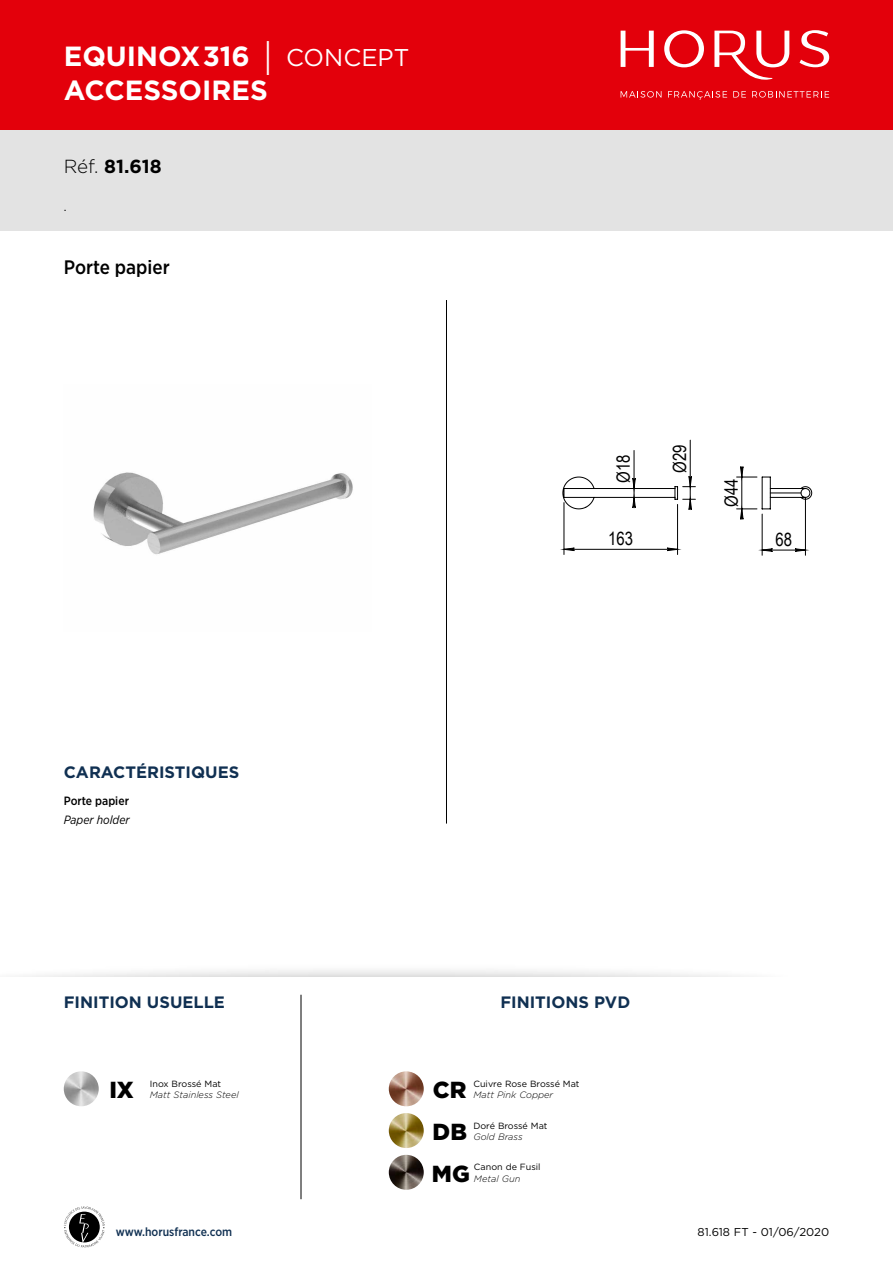
<style>
.page{position:relative;width:893px;height:1263px;background:#fff}
.page>*{position:absolute;margin:0;border:0;box-sizing:border-box;transform-origin:0 0}
.t1{font:700 27.75px/33.3px "Gotham";color:#fff}
.t2{font:900 23.25px "Gotham";color:#000}
.t3{font:500 19.5px "Gotham Narrow";color:#000}
.t4{font:700 18.9px "Gotham";color:#000}
.t5{font:18.3px "Arial Narrow";color:#000}
.t6{font:700 16.5px "Gotham";color:#103052}
.t7{font:500 12px "Gotham Narrow";color:#103052}
.t8{font:500 12px "Gotham Narrow";color:#000}
.t9{font:italic 12px "Gotham Narrow";color:#000}
.t10{font:11.4px "Gotham";color:#000}
.t11{font:italic 300 9.3px "Gotham";color:#000}
.t12{font:9px "Gotham";color:#000}
.s1{font-weight:400;font-size:48.45px}
.s2{font-weight:400;font-size:24.3px}
.s3{font-weight:300}
</style>
<div class="page">
<img style="left:93px;top:472px;width:260px;height:83px">
<hr style="left:690px;top:440px;width:1px;height:47px;background:#000">
<hr style="left:634px;top:450px;width:1px;height:38px;background:#000">
<hr style="left:762px;top:514px;width:1px;height:41px;background:#000">
<hr style="left:805px;top:498px;width:1px;height:57px;background:#000">
<hr style="left:563px;top:503px;width:1px;height:51px;background:#000">
<hr style="left:677px;top:504px;width:1px;height:50px;background:#000">
<svg style="left:758px;top:547px;width:51px;height:6px"></svg>
<svg style="left:560px;top:546px;width:122px;height:7px"></svg>
<svg style="left:562px;top:467px;width:133px;height:52px"></svg>
<svg style="left:737px;top:466px;width:76px;height:63px"></svg>
<svg style="left:64px;top:1206px;width:41px;height:41px"></svg>
<hr style="left:446px;top:300px;width:1px;height:523px;background:#000">
<div style="left:0;top:130px;width:893px;height:101px;background:#e3e3e3"></div>
<div style="left:0;top:0;width:893px;height:130px;background:#e3000b"></div>
<svg style="left:621px;top:31px;width:33px;height:36px"></svg>
<svg style="left:664px;top:30px;width:40px;height:37px"></svg>
<svg style="left:799px;top:30px;width:30px;height:37px"></svg>
<svg style="left:714px;top:31px;width:75px;height:49px"></svg>
<svg style="left:621px;top:91px;width:40px;height:7px"></svg>
<svg style="left:668px;top:91px;width:59px;height:9px"></svg>
<svg style="left:733px;top:91px;width:13px;height:7px"></svg>
<svg style="left:752px;top:91px;width:77px;height:7px"></svg>
<div style="left:0;top:963px;width:799px;height:57px;background:#000;opacity:.4"></div>
<div style="left:0;top:977px;width:893px;height:50px;background:#fff"></div>
<img style="left:64px;top:1071px;width:35px;height:35px;border-radius:17px">
<img style="left:389px;top:1071px;width:35px;height:35px;border-radius:17px">
<img style="left:389px;top:1113px;width:35px;height:35px;border-radius:17px">
<img style="left:389px;top:1155px;width:35px;height:35px;border-radius:17px">
<hr style="left:301px;top:995px;width:1px;height:204px;background:#000">
<h1 class="t1" style="left:64px;top:40px;width:347px">EQUINOX 316 <span class="s1">I</span> <span class="s2">CONCEPT<br></span>ACCESSOIRES</h1>
<h3 class="t4" style="left:64px;top:154px;width:100px"><span class="s3">Réf.</span> 81.618</h3>
<p class="t10" style="left:64px;top:200px;width:4px">.</p>
<h3 class="t3" style="left:64px;top:255px;width:107px">Porte papier</h3>
<h3 class="t5" style="left:610px;top:483px;width:30px;rotate:-90deg">Ø18</h3>
<h3 class="t5" style="left:608px;top:525px;width:26px">163</h3>
<h3 class="t5" style="left:666px;top:473px;width:30px;rotate:-90deg">Ø29</h3>
<h3 class="t5" style="left:718px;top:507px;width:30px;rotate:-90deg">Ø44</h3>
<h3 class="t5" style="left:775px;top:526px;width:18px">68</h3>
<h3 class="t6" style="left:64px;top:761px;width:177px">CARACTÉRISTIQUES</h3>
<h3 class="t8" style="left:64px;top:793px;width:67px">Porte papier</h3>
<h3 class="t9" style="left:64px;top:812px;width:67px">Paper holder</h3>
<h3 class="t6" style="left:64px;top:991px;width:163px">FINITION USUELLE</h3>
<h3 class="t6" style="left:500px;top:991px;width:131px">FINITIONS PVD</h3>
<p class="t12" style="left:150px;top:1078px;width:73px">Inox Brossé Mat</p>
<h2 class="t2" style="left:109px;top:1074px;width:26px">IX</h2>
<p class="t11" style="left:150px;top:1089px;width:90px">Matt Stainless Steel</p>
<p class="t12" style="left:473px;top:1078px;width:108px">Cuivre Rose Brossé Mat</p>
<h2 class="t2" style="left:433px;top:1074px;width:35px">CR</h2>
<p class="t11" style="left:473px;top:1089px;width:81px">Matt Pink Copper</p>
<p class="t12" style="left:473px;top:1120px;width:76px">Doré Brossé Mat</p>
<h2 class="t2" style="left:433px;top:1115px;width:36px">DB</h2>
<p class="t11" style="left:473px;top:1131px;width:51px">Gold Brass</p>
<p class="t12" style="left:474px;top:1161px;width:68px">Canon de Fusil</p>
<h2 class="t2" style="left:432px;top:1157px;width:39px">MG</h2>
<p class="t11" style="left:474px;top:1172px;width:48px">Metal Gun</p>
<h3 class="t7" style="left:116px;top:1224px;width:118px">www.horusfrance.com</h3>
<p class="t10" style="left:698px;top:1224px;width:133px">81.618 FT - 01/06/2020</p>
</div>
